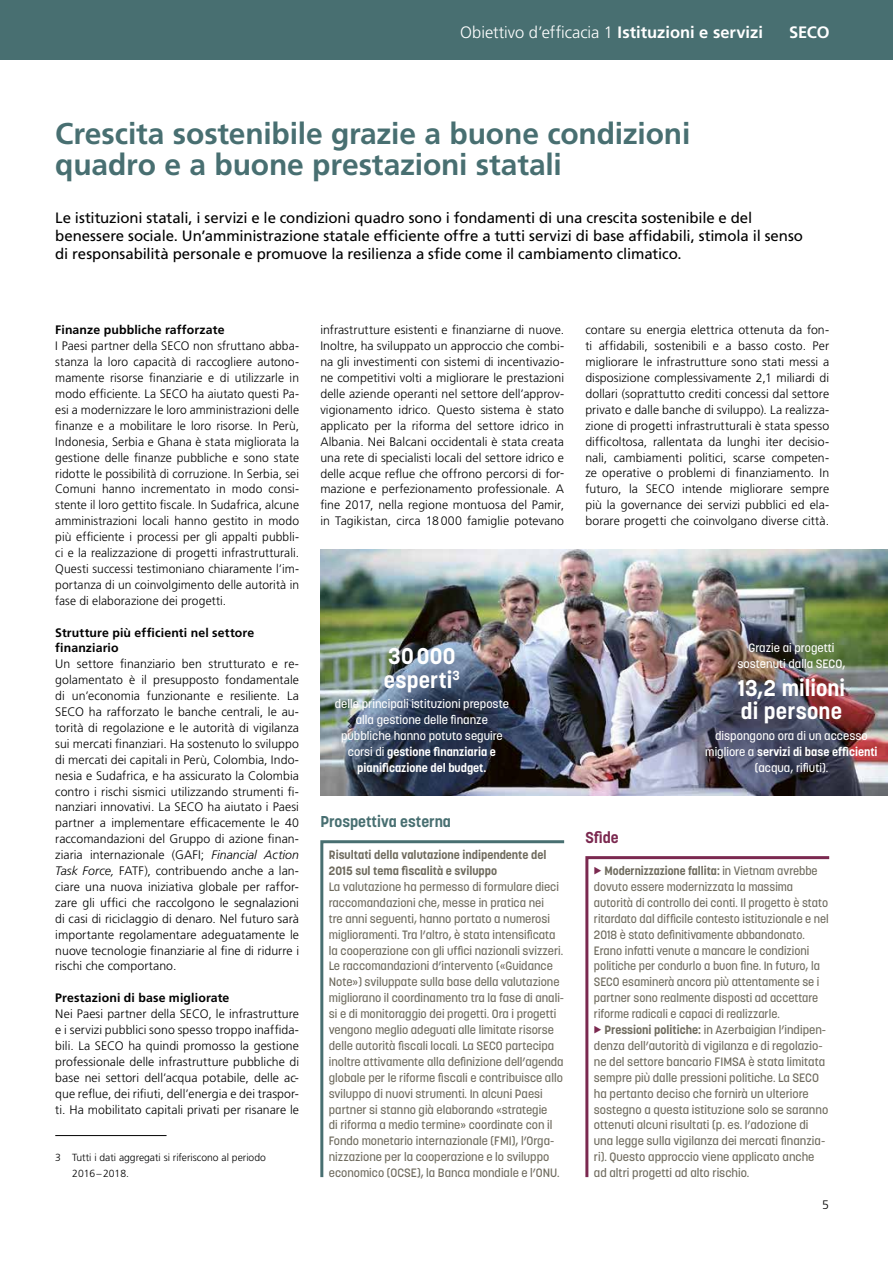
<style>
.page{position:relative;width:893px;height:1263px;background:#fff}
.page>*{position:absolute;margin:0;border:0;box-sizing:border-box;transform-origin:0 0}
.t1{font:700 30px/31.8px "Frutiger LT Pro";letter-spacing:-.005em;color:#486f71}
.t2{font:700 22.5px/23.9px "Korolev";letter-spacing:.01em;color:#fff}
.t3{font:300 16.5px "Frutiger LT Pro";letter-spacing:-.005em;color:#fff}
.t4{font:700 16.5px "Frutiger LT Pro";color:#fff}
.t5{font:700 15.6px "Korolev";color:#486f71}
.t6{font:700 15.6px "Korolev";color:#7b2950}
.t7{font:15px/18px "Frutiger LT Pro";letter-spacing:-.005em;color:#000}
.t8{font:300 12.3px/15.9px "Frutiger LT Pro";letter-spacing:.005em;color:#000;text-align:justify}
.t9{font:700 12.3px/15.9px "Frutiger LT Pro";letter-spacing:.01em;color:#000}
.t10{font:500 12px/15.9px "Korolev";color:#6f6b5e}
.t11{font:500 12px/15.9px "Korolev";color:#fff;text-align:center}
.t12{font:700 12px/15.9px "Korolev";color:#6f6b5e}
.t13{font:300 10.35px/15.9px "Frutiger LT Pro";color:#000}
.s1{font-weight:700}
.s2{font-family:"Frutiger LT Std";font-style:italic}
</style>
<div class="page">
<div style="left:0;top:0;width:893px;height:60px;background:#486f71"></div>
<img style="left:320px;top:550px;width:567px;height:245px">
<svg style="left:585px;top:856px;width:245px;height:322px"></svg>
<svg style="left:320px;top:840px;width:245px;height:338px"></svg>
<hr style="left:55px;top:1135px;width:112px;height:1px;background:#000">
<svg style="left:595px;top:867px;width:6px;height:8px"></svg>
<svg style="left:595px;top:1026px;width:6px;height:8px"></svg>
<h3 class="t3" style="left:460px;top:22px;width:304px">Obiettivo d’efficacia 1 <span class="s1">Istituzioni e servizi</span></h3>
<h3 class="t4" style="left:789px;top:22px;width:42px">SECO</h3>
<h1 class="t1" style="left:55px;top:117px;width:637px">Crescita sostenibile grazie a buone condizioni quadro e a buone prestazioni statali</h1>
<p class="t7" style="left:55px;top:209px;width:749px">Le istituzioni statali, i servizi e le condizioni quadro sono i fondamenti di una crescita sostenibile e del benessere sociale. Un’amministrazione statale efficiente offre a tutti servizi di base affidabili, stimola il senso di responsabilità personale e promuove la resilienza a sfide come il cambiamento climatico.</p>
<p class="t9" style="left:55px;top:322px;width:171px">Finanze pubbliche rafforzate</p>
<p class="t8" style="left:55px;top:338px;width:245px">I Paesi partner della SECO non sfruttano abba&shy;stanza la loro capacità di raccogliere autono&shy;mamente risorse finanziarie e di utilizzarle in modo efficiente. La SECO ha aiutato questi Pa&shy;esi a modernizzare le loro amministrazioni delle finanze e a mobilitare le loro risorse. In Perù, Indonesia, Serbia e Ghana è stata migliorata la gestione delle finanze pubbliche e sono state ridotte le possibilità di corruzione. In Serbia, sei Comuni hanno incrementato in modo consi&shy;stente il loro gettito fiscale. In Sudafrica, alcune amministrazioni locali hanno gestito in modo più efficiente i processi per gli appalti pubbli&shy;ci e la realizzazione di progetti infrastrutturali.<br>Questi successi testimoniano chiaramente l’im&shy;portanza di un coinvolgimento delle autorità in fase di elaborazione dei progetti.</p>
<p class="t9" style="left:55px;top:624px;width:201px">Strutture più efficienti nel settore finanziario</p>
<p class="t8" style="left:55px;top:656px;width:245px">Un settore finanziario ben strutturato e re&shy;golamentato è il presupposto fondamentale di un’economia funzionante e resiliente. La SECO ha rafforzato le banche centrali, le au&shy;torità di regolazione e le autorità di vigilanza sui mercati finanziari. Ha sostenuto lo sviluppo di mercati dei capitali in Perù, Colombia, Indo&shy;nesia e Sudafrica, e ha assicurato la Colombia contro i rischi sismici utilizzando strumenti fi&shy;nanziari innovativi. La SECO ha aiutato i Paesi partner a implementare efficacemente le 40 raccomandazioni del Gruppo di azione finan&shy;ziaria internazionale (GAFI; <span class="s2">Financial Action Task Force,</span> FATF), contribuendo anche a lan&shy;ciare una nuova iniziativa globale per raffor&shy;zare gli uffici che raccolgono le segnalazioni di casi di riciclaggio di denaro. Nel futuro sarà importante regolamentare adeguatamente le nuove tecnologie finanziarie al fine di ridurre i rischi che comportano.</p>
<p class="t9" style="left:55px;top:990px;width:176px">Prestazioni di base migliorate</p>
<p class="t8" style="left:55px;top:1006px;width:245px">Nei Paesi partner della SECO, le infrastrutture e i servizi pubblici sono spesso troppo inaffida&shy;bili. La SECO ha quindi promosso la gestione professionale delle infrastrutture pubbliche di base nei settori dell’acqua potabile, delle ac&shy;que reflue, dei rifiuti, dell’energia e dei traspor&shy;ti. Ha mobilitato capitali privati per risanare le</p>
<p class="t13" style="left:72px;top:1150px;width:195px;text-indent:-17px">3 Tutti i dati aggregati si riferiscono al periodo<br>2016–2018.</p>
<p class="t8" style="left:320px;top:322px;width:245px">infrastrutture esistenti e finanziarne di nuove.<br>Inoltre, ha sviluppato un approccio che combi&shy;na gli investimenti con sistemi di incentivazio&shy;ne competitivi volti a migliorare le prestazioni delle aziende operanti nel settore dell’approv&shy;vigionamento idrico. Questo sistema è stato applicato per la riforma del settore idrico in Albania. Nei Balcani occidentali è stata creata una rete di specialisti locali del settore idrico e delle acque reflue che offrono percorsi di for&shy;mazione e perfezionamento professionale. A fine 2017, nella regione montuosa del Pamir, in Tagikistan, circa 18000 famiglie potevano</p>
<p class="t8" style="left:585px;top:322px;width:245px">contare su energia elettrica ottenuta da fon&shy;ti affidabili, sostenibili e a basso costo. Per migliorare le infrastrutture sono stati messi a disposizione complessivamente 2,1 miliardi di dollari (soprattutto crediti concessi dal settore privato e dalle banche di sviluppo). La realizza&shy;zione di progetti infrastrutturali è stata spesso difficoltosa, rallentata da lunghi iter decisio&shy;nali, cambiamenti politici, scarse competen&shy;ze operative o problemi di finanziamento. In futuro, la SECO intende migliorare sempre più la governance dei servizi pubblici ed ela&shy;borare progetti che coinvolgano diverse città.</p>
<h2 class="t2" style="left:384px;top:644px;width:77px">30 000 esperti<sup>3</sup></h2>
<p class="t11" style="left:335px;top:696px;width:176px">delle principali istituzioni preposte alla gestione delle finanze pubbliche hanno potuto seguire corsi di <span class="s1">gestione finanziaria e pianificazione del budget.</span></p>
<p class="t5" style="left:320px;top:812px;width:132px">Prospettiva esterna</p>
<p class="t12" style="left:329px;top:847px;width:219px">Risultati della valutazione indipendente del<br>2015 sul tema fiscalità e sviluppo</p>
<p class="t10" style="left:329px;top:879px;width:237px">La valutazione ha permesso di formulare dieci raccomandazioni che, messe in pratica nei<br>tre anni seguenti, hanno portato a numerosi miglioramenti. Tra l’altro, è stata intensificata la cooperazione con gli uffici nazionali svizzeri.<br>Le raccomandazioni d’intervento («Guidance Note») sviluppate sulla base della valutazione migliorano il coordinamento tra la fase di anali&shy;si e di monitoraggio dei progetti. Ora i progetti vengono meglio adeguati alle limitate risorse delle autorità fiscali locali. La SECO partecipa inoltre attivamente alla definizione dell’agenda globale per le riforme fiscali e contribuisce allo sviluppo di nuovi strumenti. In alcuni Paesi partner si stanno già elaborando «strategie<br>di riforma a medio termine» coordinate con il Fondo monetario internazionale (FMI), l’Orga&shy;nizzazione per la cooperazione e lo sviluppo economico (OCSE), la Banca mondiale e l’ONU.</p>
<p class="t11" style="left:738px;top:640px;width:109px">Grazie ai progetti sostenuti dalla SECO,</p>
<h2 class="t2" style="left:738px;top:676px;width:109px">13,2 milioni di persone</h2>
<p class="t11" style="left:705px;top:728px;width:174px">dispongono ora di un accesso migliore a <span class="s1">servizi di base efficienti </span>(acqua, rifiuti).</p>
<p class="t6" style="left:585px;top:828px;width:35px">Sfide</p>
<p class="t10" style="left:594px;top:863px;width:236px;text-indent:11px"><span class="s1">Modernizzazione fallita:</span> in Vietnam avrebbe dovuto essere modernizzata la massima autorità di controllo dei conti. Il progetto è stato ritardato dal difficile contesto istituzionale e nel 2018 è stato definitivamente abbandonato.<br>Erano infatti venute a mancare le condizioni politiche per condurlo a buon fine. In futuro, la SECO esaminerà ancora più attentamente se i partner sono realmente disposti ad accettare riforme radicali e capaci di realizzarle.</p>
<p class="t10" style="left:594px;top:1022px;width:236px;text-indent:11px"><span class="s1">Pressioni politiche:</span> in Azerbaigian l’indipen&shy;denza dell’autorità di vigilanza e di regolazio&shy;ne del settore bancario FIMSA è stata limitata sempre più dalle pressioni politiche. La SECO ha pertanto deciso che fornirà un ulteriore sostegno a questa istituzione solo se saranno ottenuti alcuni risultati (p. es. l’adozione di una legge sulla vigilanza dei mercati finanzia&shy;ri). Questo approccio viene applicato anche ad altri progetti ad alto rischio.</p>
<p class="t8" style="left:822px;top:1197px;width:8px">5</p>
</div>
